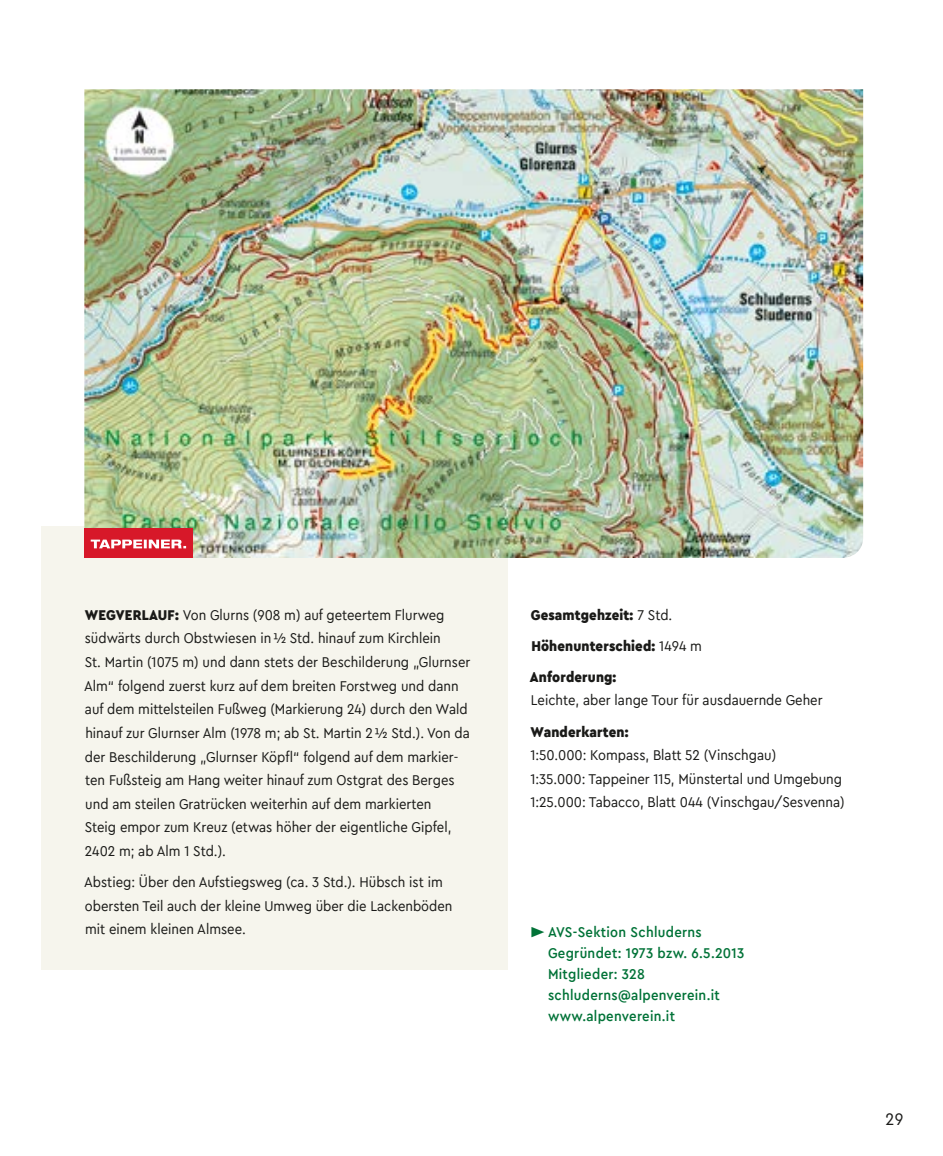
<style>
.page{position:relative;width:943px;height:1156px;background:#fff}
.page>*{position:absolute;margin:0;border:0;box-sizing:border-box;transform-origin:0 0}
.t1{font:17.5px "Cera Compact Pro";color:#1a1a18}
.t2{font:14.88px/23.6px "Cera Compact Pro";color:#1a1a18}
.t3{font:500 14.88px/21px "Cera Compact Pro";letter-spacing:.02em;color:#007237}
.t4{font:900 14.88px/31px "Cera Compact Pro";letter-spacing:.01em;color:#1a1a18}
.s1{font-weight:900}
.s2{font-weight:400}
</style>
<div class="page">
<div style="left:42px;top:527px;width:466px;height:443px;background:#f6f5ed"></div>
<img style="left:84px;top:89px;width:779px;height:469px">
<div style="left:84px;top:528px;width:108px;height:30px;background:#d71829"></div>
<svg style="left:91px;top:540px;width:95px;height:8px"></svg>
<p class="t2" style="left:84px;top:602px;width:388px"><span class="s1">WEGVERLAUF:</span> Von Glurns (908 m) auf geteertem Flurweg südwärts durch Obstwiesen in ½ Std. hinauf zum Kirchlein<br>St. Martin (1075 m) und dann stets der Beschilderung „Glurnser Alm“ folgend zuerst kurz auf dem breiten Forstweg und dann auf dem mittelsteilen Fußweg (Markierung 24) durch den Wald hinauf zur Glurnser Alm (1978 m; ab St. Martin 2 ½ Std.). Von da der Beschilderung „Glurnser Köpfl“ folgend auf dem markier&shy;ten Fußsteig am Hang weiter hinauf zum Ostgrat des Berges und am steilen Gratrücken weiterhin auf dem markierten<br>Steig empor zum Kreuz (etwas höher der eigentliche Gipfel, 2402 m; ab Alm 1 Std.).</p>
<p class="t2" style="left:84px;top:870px;width:370px">Abstieg: Über den Aufstiegsweg (ca. 3 Std.). Hübsch ist im obersten Teil auch der kleine Umweg über die Lackenböden mit einem kleinen Almsee.</p>
<p class="t4" style="left:530px;top:599px;width:173px">Gesamtgehzeit: <span class="s2">7 Std.<br></span>Höhenunterschied: <span class="s2">1494 m<br></span>Anforderung:</p>
<p class="t2" style="left:531px;top:688px;width:293px">Leichte, aber lange Tour für ausdauernde Geher</p>
<p class="t4" style="left:530px;top:715px;width:99px">Wanderkarten:</p>
<p class="t2" style="left:530px;top:743px;width:316px">1:50.000: Kompass, Blatt 52 (Vinschgau)<br>1:35.000: Tappeiner 115, Münstertal und Umgebung<br>1:25.000: Tabacco, Blatt 044 (Vinschgau/Sesvenna)</p>
<p class="t3" style="left:548px;top:921px;width:198px;text-indent:-18px">► AVS-Sektion Schluderns<br>Gegründet: 1973 bzw. 6.5.2013<br>Mitglieder: 328 schluderns@alpenverein.it www.alpenverein.it</p>
<p class="t1" style="left:885px;top:1107px;width:19px">29</p>
</div>
